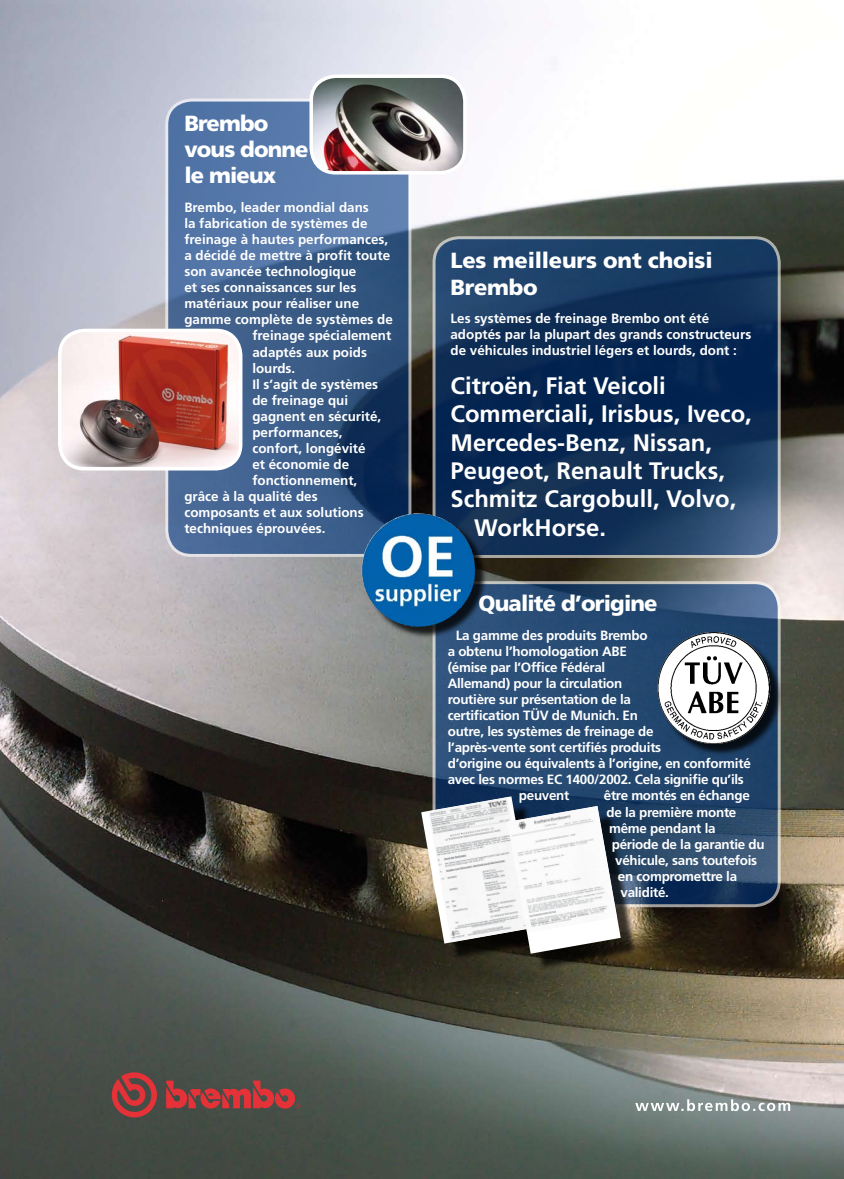
<style>
.page{position:relative;width:844px;height:1179px;background:#fff}
.page>*{position:absolute;margin:0;border:0;box-sizing:border-box;transform-origin:0 0}
.t1{font:700 23.8px "Frutiger LT Std";color:#fff}
.t2{font:900 21.88px/26.2px "Frutiger LT Std";letter-spacing:-.04em;color:#fff}
.t3{font:900 21.88px/26.2px "Frutiger LT Std";letter-spacing:-.01em;color:#fff}
.t4{font:700 13.39px/16.1px "Frutiger LT Std";color:#fff}
.t5{font:700 13.39px "Frutiger LT Std";letter-spacing:-.02em;color:#fff}
</style>
<div class="page">
<img style="left:0;top:0;width:843px;height:1178px">
<svg style="left:167px;top:100px;width:243px;height:455px;background:#40628f"></svg>
<div style="left:165px;top:99px;width:246px;height:458px;border:3px solid #fff;border-radius:25px"></div>
<svg style="left:434px;top:582px;width:345px;height:323px;background:#284a71"></svg>
<div style="left:432px;top:581px;width:348px;height:326px;border:3px solid #fff;border-radius:25px"></div>
<svg style="left:434px;top:238px;width:345px;height:318px;background:#11315a"></svg>
<div style="left:432px;top:236px;width:348px;height:322px;border:3px solid #fff;border-radius:25px"></div>
<svg style="left:112px;top:1072px;width:45px;height:45px;background:#943e3e"></svg>
<svg style="left:166px;top:1080px;width:134px;height:29px;background:#904140"></svg>
<img style="left:311px;top:76px;width:154px;height:97px;border-radius:25px">
<div style="left:309px;top:74px;width:157px;height:100px;border:4px solid #fff;border-radius:25px"></div>
<img style="left:60px;top:330px;width:181px;height:138px;border-radius:25px">
<div style="left:58px;top:328px;width:184px;height:142px;border:4px solid #fff;border-radius:25px"></div>
<div style="left:428px;top:803px;width:124px;height:158px;background:#000;opacity:.75"></div>
<div style="left:514px;top:812px;width:124px;height:159px;background:#000;opacity:.75"></div>
<svg style="left:421px;top:796px;width:199px;height:157px"></svg>
<img style="left:507px;top:805px;width:110px;height:127px">
<div style="left:363px;top:515px;width:125px;height:124px;background:#000;opacity:.8"></div>
<img style="left:361px;top:513px;width:114px;height:113px">
<svg style="left:635px;top:1099px;width:155px;height:11px"></svg>
<div style="left:659px;top:634px;width:124px;height:122px;background:#000;opacity:.8"></div>
<img style="left:657px;top:632px;width:113px;height:111px;border-radius:50%">
<h2 class="t2" style="left:184px;top:110px;width:126px">Brembo vous donne le mieux</h2>
<p class="t4" style="left:184px;top:199px;width:186px">Brembo, leader mondial dans</p>
<p class="t4" style="left:184px;top:215px;width:185px">la fabrication de systèmes de</p>
<p class="t4" style="left:184px;top:231px;width:205px">freinage à hautes performances,</p>
<p class="t4" style="left:184px;top:247px;width:207px">a décidé de mettre à profit toute</p>
<p class="t4" style="left:184px;top:263px;width:173px">son avancée technologique</p>
<p class="t4" style="left:184px;top:279px;width:173px">et ses connaissances sur les</p>
<p class="t4" style="left:184px;top:295px;width:176px">matériaux pour réaliser une</p>
<p class="t4" style="left:184px;top:311px;width:210px">gamme complète de systèmes de</p>
<p class="t4" style="left:252px;top:328px;width:140px">freinage spécialement</p>
<p class="t4" style="left:252px;top:344px;width:116px">adaptés aux poids</p>
<p class="t4" style="left:252px;top:360px;width:44px">lourds.</p>
<p class="t4" style="left:252px;top:376px;width:127px">Il s’agit de systèmes</p>
<p class="t4" style="left:252px;top:392px;width:97px">de freinage qui</p>
<p class="t4" style="left:252px;top:408px;width:130px">gagnent en sécurité,</p>
<p class="t4" style="left:252px;top:424px;width:92px">performances,</p>
<p class="t4" style="left:252px;top:440px;width:115px">confort, longévité</p>
<p class="t4" style="left:252px;top:456px;width:98px">et économie de</p>
<p class="t4" style="left:252px;top:472px;width:106px">fonctionnement,</p>
<p class="t4" style="left:184px;top:488px;width:135px">grâce à la qualité des</p>
<p class="t4" style="left:184px;top:504px;width:181px">composants et aux solutions</p>
<p class="t4" style="left:184px;top:520px;width:143px">techniques éprouvées.</p>
<h2 class="t3" style="left:450px;top:247px;width:263px">Les meilleurs ont choisi<br>Brembo</h2>
<p class="t4" style="left:450px;top:310px;width:302px">Les systèmes de freinage Brembo ont été adoptés par la plupart des grands constructeurs de véhicules industriel légers et lourds, dont :</p>
<h1 class="t1" style="left:450px;top:372px;width:217px">Citroën, Fiat Veicoli</h1>
<h1 class="t1" style="left:450px;top:400px;width:303px">Commerciali, Irisbus, Iveco,</h1>
<h1 class="t1" style="left:450px;top:428px;width:263px">Mercedes-Benz, Nissan,</h1>
<h1 class="t1" style="left:450px;top:456px;width:276px">Peugeot, Renault Trucks,</h1>
<h1 class="t1" style="left:450px;top:485px;width:287px">Schmitz Cargobull, Volvo,</h1>
<h1 class="t1" style="left:474px;top:513px;width:133px">WorkHorse.</h1>
<h2 class="t2" style="left:478px;top:590px;width:180px">Qualité d’origine</h2>
<p class="t5" style="left:455px;top:627px;width:193px">La gamme des produits Brembo</p>
<p class="t5" style="left:447px;top:643px;width:181px">a obtenu l’homologation ABE</p>
<p class="t5" style="left:447px;top:659px;width:159px">(émise par l’Office Fédéral</p>
<p class="t5" style="left:447px;top:675px;width:176px">Allemand) pour la circulation</p>
<p class="t5" style="left:447px;top:691px;width:185px">routière sur présentation de la</p>
<p class="t5" style="left:447px;top:707px;width:192px">certification TÜV de Munich. En</p>
<p class="t5" style="left:447px;top:723px;width:207px">outre, les systèmes de freinage de</p>
<p class="t5" style="left:447px;top:739px;width:215px">l’après-vente sont certifiés produits</p>
<p class="t5" style="left:447px;top:755px;width:304px">d’origine ou équivalents à l’origine, en conformité</p>
<p class="t5" style="left:447px;top:771px;width:297px">avec les normes EC 1400/2002. Cela signifie qu’ils</p>
<p class="t5" style="left:518px;top:787px;width:52px">peuvent</p>
<p class="t5" style="left:603px;top:787px;width:147px">être montés en échange</p>
<p class="t5" style="left:606px;top:803px;width:131px">de la première monte</p>
<p class="t5" style="left:609px;top:819px;width:108px">même pendant la</p>
<p class="t5" style="left:611px;top:836px;width:154px">période de la garantie du</p>
<p class="t5" style="left:615px;top:852px;width:143px">véhicule, sans toutefois</p>
<p class="t5" style="left:617px;top:868px;width:121px">en compromettre la</p>
<p class="t5" style="left:620px;top:884px;width:50px">validité.</p>
</div>
